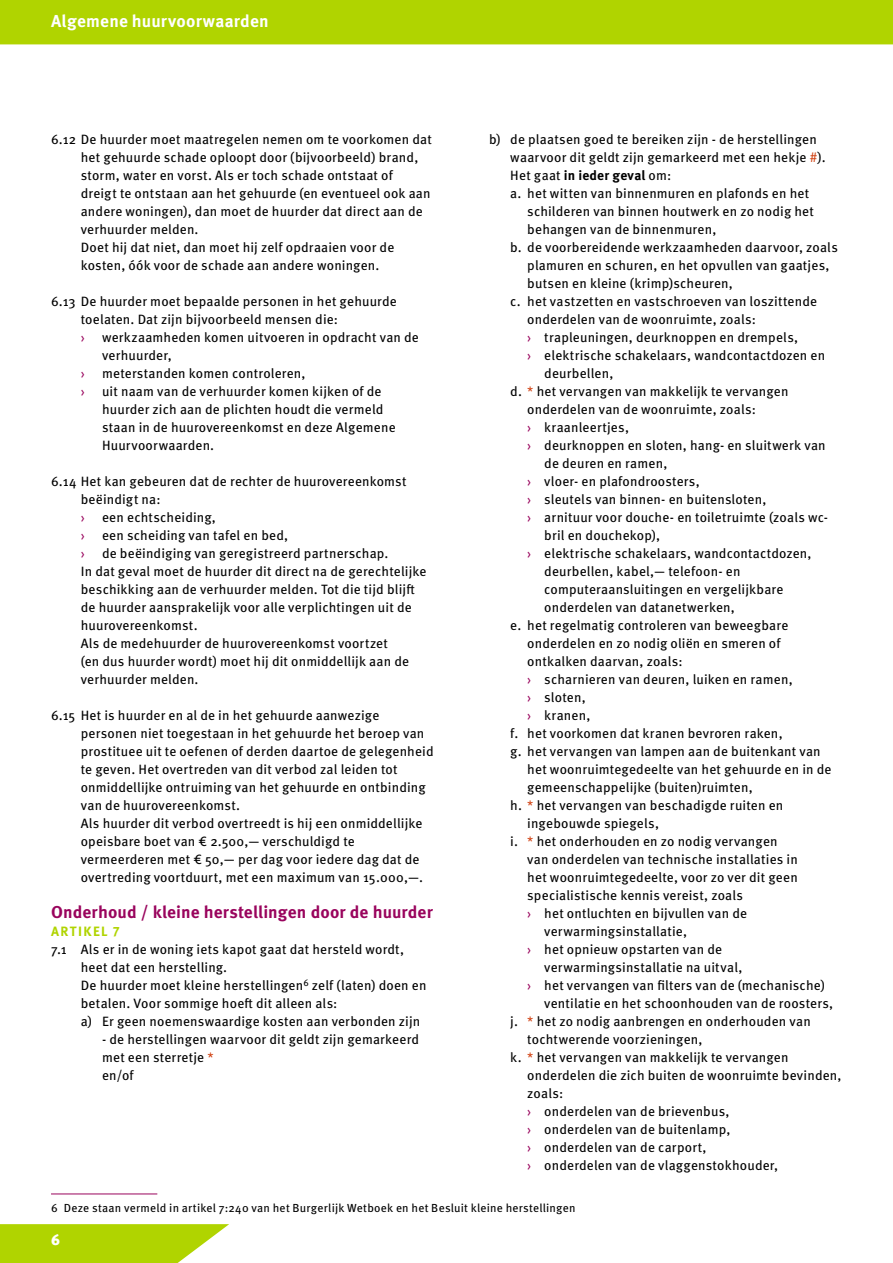
<style>
.page{position:relative;width:893px;height:1263px;background:#fff}
.page>*{position:absolute;margin:0;border:0;box-sizing:border-box;transform-origin:0 0}
.t1{font:700 17.25px "Meta Pro";letter-spacing:.005em;color:#99045d}
.t2{font:700 17.25px "Meta Pro";letter-spacing:.015em;color:#fff}
.t3{font:900 15px "Meta Pro";color:#fff}
.t4{font:13.5px/18px "Meta Pro";letter-spacing:.01em;color:#000}
.t5{font:700 13.5px "Meta Pro";letter-spacing:.105em;color:#b0d400}
.t6{font:13.5px "Meta Pro";color:#99045d}
.t7{font:11.7px "Meta Pro";letter-spacing:.02em;color:#000}
.s1{color:#d14314}
.s2{font-weight:700}
.s3{color:#99045d}
</style>
<div class="page">
<svg style="left:0;top:1224px;width:229px;height:39px;background:#b9d81d"></svg>
<div style="left:0;top:0;width:893px;height:44px;background:#b0d400"></div>
<hr style="left:51px;top:1193px;width:106px;height:1px;background:#99045d">
<p class="t2" style="left:51px;top:7px;width:219px">Algemene huurvoorwaarden</p>
<p class="t4" style="left:81px;top:129px;width:353px;text-indent:-30px">6.12 De huurder moet maatregelen nemen om te voorkomen dat het gehuurde schade oploopt door (bijvoorbeeld) brand, storm, water en vorst. Als er toch schade ontstaat of dreigt te ontstaan aan het gehuurde (en eventueel ook aan andere woningen), dan moet de huurder dat direct aan de verhuurder melden.<br>Doet hij dat niet, dan moet hij zelf opdraaien voor de kosten, óók voor de schade aan andere woningen.</p>
<p class="t4" style="left:81px;top:291px;width:318px;text-indent:-30px">6.13 De huurder moet bepaalde personen in het gehuurde toelaten. Dat zijn bijvoorbeeld mensen die:</p>
<p class="t6" style="left:81px;top:327px;width:6px">›</p>
<p class="t4" style="left:102px;top:327px;width:318px">werkzaamheden komen uitvoeren in opdracht van de verhuurder,</p>
<p class="t6" style="left:81px;top:363px;width:6px">›</p>
<p class="t4" style="left:102px;top:363px;width:205px">meterstanden komen controleren,</p>
<p class="t6" style="left:81px;top:381px;width:6px">›</p>
<p class="t4" style="left:102px;top:381px;width:295px">uit naam van de verhuurder komen kijken of de huurder zich aan de plichten houdt die vermeld staan in de huurovereenkomst en deze Algemene Huurvoorwaarden.</p>
<p class="t4" style="left:81px;top:471px;width:327px;text-indent:-30px">6.14 Het kan gebeuren dat de rechter de huurovereenkomst beëindigt na:</p>
<p class="t6" style="left:81px;top:507px;width:6px">›</p>
<p class="t4" style="left:102px;top:507px;width:115px">een echtscheiding,</p>
<p class="t6" style="left:81px;top:525px;width:6px">›</p>
<p class="t4" style="left:102px;top:525px;width:188px">een scheiding van tafel en bed,</p>
<p class="t6" style="left:81px;top:543px;width:6px">›</p>
<p class="t4" style="left:81px;top:543px;width:347px;text-indent:21px">de beëindiging van geregistreerd partnerschap.<br>In dat geval moet de huurder dit direct na de gerechtelijke beschikking aan de verhuurder melden. Tot die tijd blijft de huurder aansprakelijk voor alle verplichtingen uit de huurovereenkomst.<br>Als de medehuurder de huurovereenkomst voortzet<br>(en dus huurder wordt) moet hij dit onmiddellijk aan de verhuurder melden.</p>
<p class="t4" style="left:81px;top:705px;width:354px;text-indent:-30px">6.15 Het is huurder en al de in het gehuurde aanwezige personen niet toegestaan in het gehuurde het beroep van prostituee uit te oefenen of derden daartoe de gelegenheid te geven. Het overtreden van dit verbod zal leiden tot onmiddellijke ontruiming van het gehuurde en ontbinding van de huurovereenkomst.<br>Als huurder dit verbod overtreedt is hij een onmiddellijke opeisbare boet van € 2.500,— verschuldigd te vermeerderen met € 50,— per dag voor iedere dag dat de overtreding voortduurt, met een maximum van 15.000,—.</p>
<p class="t1" style="left:51px;top:899px;width:383px">Onderhoud / kleine herstellingen door de huurder</p>
<p class="t5" style="left:51px;top:921px;width:70px">Artikel 7</p>
<p class="t4" style="left:81px;top:939px;width:347px;text-indent:-30px">7.1 Als er in de woning iets kapot gaat dat hersteld wordt, heet dat een herstelling.<br>De huurder moet kleine herstellingen<sup>6</sup> zelf (laten) doen en betalen. Voor sommige hoeft dit alleen als:<br>a) Er geen noemenswaardige kosten aan verbonden zijn</p>
<p class="t4" style="left:102px;top:1029px;width:319px">- de herstellingen waarvoor dit geldt zijn gemarkeerd met een sterretje <span class="s1">*<br></span>en/of</p>
<p class="t4" style="left:510px;top:129px;width:317px;text-indent:-21px">b) de plaatsen goed te bereiken zijn - de herstellingen waarvoor dit geldt zijn gemarkeerd met een hekje <span class="s1">#</span>).<br>Het gaat <span class="s2">in ieder geval</span> om:<br>a. het witten van binnenmuren en plafonds en het</p>
<p class="t4" style="left:527px;top:201px;width:288px">schilderen van binnen houtwerk en zo nodig het</p>
<p class="t4" style="left:527px;top:219px;width:191px">behangen van de binnenmuren,</p>
<p class="t4" style="left:510px;top:237px;width:329px">b. de voorbereidende werkzaamheden daarvoor, zoals</p>
<p class="t4" style="left:527px;top:255px;width:304px">plamuren en schuren, en het opvullen van gaatjes,</p>
<p class="t4" style="left:527px;top:273px;width:207px">butsen en kleine (krimp)scheuren,</p>
<p class="t4" style="left:510px;top:291px;width:308px">c. het vastzetten en vastschroeven van loszittende</p>
<p class="t4" style="left:527px;top:309px;width:230px">onderdelen van de woonruimte, zoals:</p>
<p class="t4" style="left:527px;top:327px;width:272px"><span class="s3">›</span> trapleuningen, deurknoppen en drempels,</p>
<p class="t4" style="left:527px;top:345px;width:299px"><span class="s3">›</span> elektrische schakelaars, wandcontactdozen en</p>
<p class="t4" style="left:544px;top:363px;width:71px">deurbellen,</p>
<p class="t4" style="left:510px;top:381px;width:280px">d. <span class="s1">*</span> het vervangen van makkelijk te vervangen</p>
<p class="t4" style="left:527px;top:399px;width:230px">onderdelen van de woonruimte, zoals:</p>
<p class="t4" style="left:527px;top:417px;width:103px"><span class="s3">›</span> kraanleertjes,</p>
<p class="t4" style="left:527px;top:435px;width:300px"><span class="s3">›</span> deurknoppen en sloten, hang- en sluitwerk van</p>
<p class="t4" style="left:544px;top:453px;width:125px">de deuren en ramen,</p>
<p class="t4" style="left:527px;top:471px;width:174px"><span class="s3">›</span> vloer- en plafondroosters,</p>
<p class="t4" style="left:527px;top:489px;width:241px"><span class="s3">›</span> sleutels van binnen- en buitensloten,</p>
<p class="t4" style="left:527px;top:507px;width:302px"><span class="s3">›</span> arnituur voor douche- en toiletruimte (zoals wc-</p>
<p class="t4" style="left:544px;top:525px;width:117px">bril en douchekop),</p>
<p class="t4" style="left:527px;top:543px;width:286px"><span class="s3">›</span> elektrische schakelaars, wandcontactdozen,</p>
<p class="t4" style="left:544px;top:561px;width:198px">deurbellen, kabel,— telefoon- en</p>
<p class="t4" style="left:544px;top:579px;width:241px">computeraansluitingen en vergelijkbare</p>
<p class="t4" style="left:544px;top:597px;width:192px">onderdelen van datanetwerken,</p>
<p class="t4" style="left:510px;top:615px;width:280px">e. het regelmatig controleren van beweegbare</p>
<p class="t4" style="left:527px;top:633px;width:255px">onderdelen en zo nodig oliën en smeren of</p>
<p class="t4" style="left:527px;top:651px;width:157px">ontkalken daarvan, zoals:</p>
<p class="t4" style="left:527px;top:669px;width:267px"><span class="s3">›</span> scharnieren van deuren, luiken en ramen,</p>
<p class="t4" style="left:527px;top:687px;width:60px"><span class="s3">›</span> sloten,</p>
<p class="t4" style="left:527px;top:705px;width:65px"><span class="s3">›</span> kranen,</p>
<p class="t4" style="left:510px;top:723px;width:274px">f. het voorkomen dat kranen bevroren raken,</p>
<p class="t4" style="left:510px;top:741px;width:312px">g. het vervangen van lampen aan de buitenkant van</p>
<p class="t4" style="left:527px;top:759px;width:306px">het woonruimtegedeelte van het gehuurde en in de</p>
<p class="t4" style="left:527px;top:777px;width:227px">gemeenschappelijke (buiten)ruimten,</p>
<p class="t4" style="left:510px;top:795px;width:275px">h. <span class="s1">*</span> het vervangen van beschadigde ruiten en</p>
<p class="t4" style="left:527px;top:813px;width:133px">ingebouwde spiegels,</p>
<p class="t4" style="left:510px;top:831px;width:269px">i. <span class="s1">*</span> het onderhouden en zo nodig vervangen</p>
<p class="t4" style="left:527px;top:849px;width:272px">van onderdelen van technische installaties in</p>
<p class="t4" style="left:527px;top:867px;width:272px">het woonruimtegedeelte, voor zo ver dit geen</p>
<p class="t4" style="left:527px;top:885px;width:217px">specialistische kennis vereist, zoals</p>
<p class="t4" style="left:527px;top:903px;width:221px"><span class="s3">›</span> het ontluchten en bijvullen van de</p>
<p class="t4" style="left:544px;top:921px;width:144px">verwarmingsinstallatie,</p>
<p class="t4" style="left:527px;top:939px;width:196px"><span class="s3">›</span> het opnieuw opstarten van de</p>
<p class="t4" style="left:544px;top:957px;width:200px">verwarmingsinstallatie na uitval,</p>
<p class="t4" style="left:527px;top:975px;width:299px"><span class="s3">›</span> het vervangen van filters van de (mechanische)</p>
<p class="t4" style="left:544px;top:993px;width:290px">ventilatie en het schoonhouden van de roosters,</p>
<p class="t4" style="left:510px;top:1011px;width:302px">j. <span class="s1">*</span> het zo nodig aanbrengen en onderhouden van</p>
<p class="t4" style="left:527px;top:1029px;width:177px">tochtwerende voorzieningen,</p>
<p class="t4" style="left:510px;top:1047px;width:280px">k. <span class="s1">*</span> het vervangen van makkelijk te vervangen</p>
<p class="t4" style="left:527px;top:1065px;width:316px">onderdelen die zich buiten de woonruimte bevinden,</p>
<p class="t4" style="left:527px;top:1083px;width:37px">zoals:</p>
<p class="t4" style="left:527px;top:1101px;width:204px"><span class="s3">›</span> onderdelen van de brievenbus,</p>
<p class="t4" style="left:527px;top:1119px;width:205px"><span class="s3">›</span> onderdelen van de buitenlamp,</p>
<p class="t4" style="left:527px;top:1137px;width:181px"><span class="s3">›</span> onderdelen van de carport,</p>
<p class="t4" style="left:527px;top:1155px;width:253px"><span class="s3">›</span> onderdelen van de vlaggenstokhouder,</p>
<p class="t7" style="left:51px;top:1199px;width:526px">6 Deze staan vermeld in artikel 7:240 van het Burgerlijk Wetboek en het Besluit kleine herstellingen</p>
<p class="t3" style="left:51px;top:1228px;width:10px">6</p>
</div>
